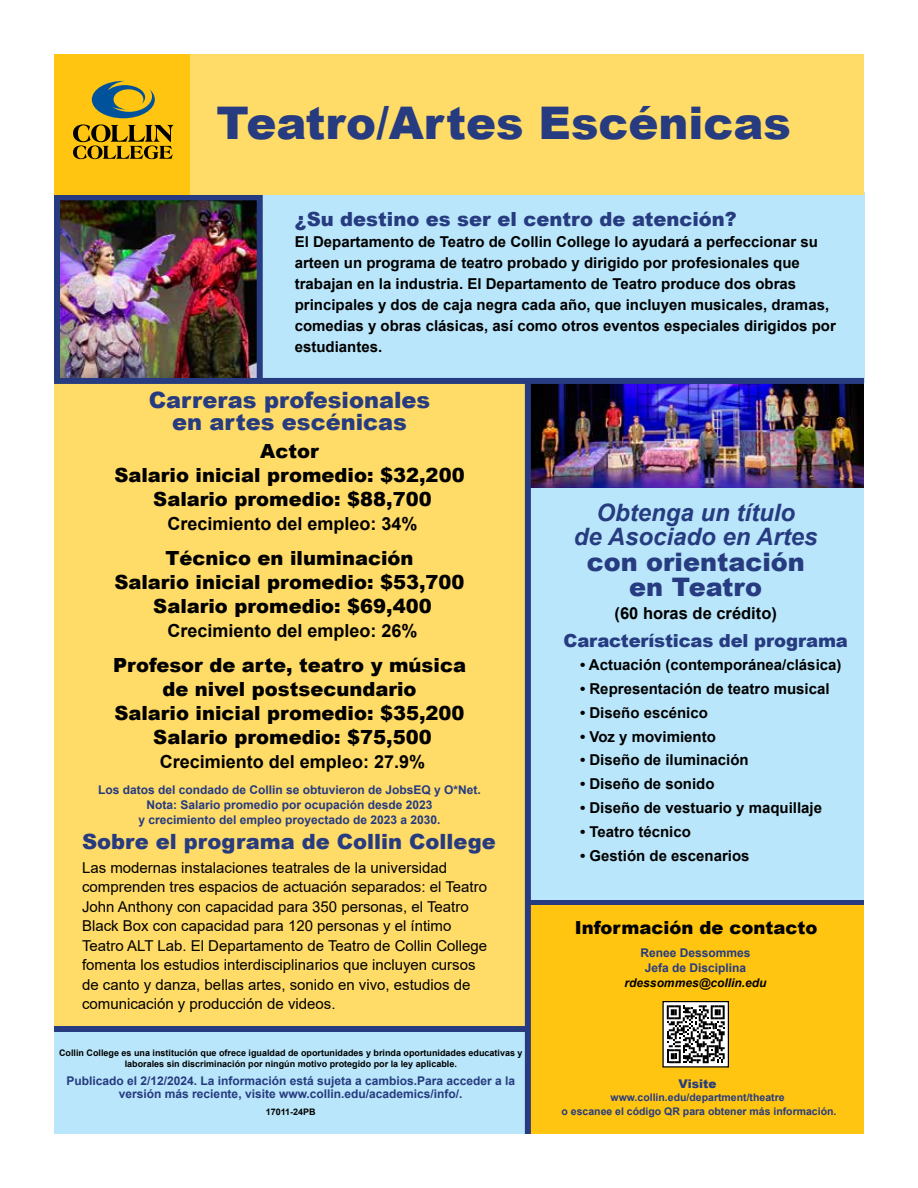
<style>
.page{position:relative;width:918px;height:1188px;background:#fff}
.page>*{position:absolute;margin:0;border:0;box-sizing:border-box;transform-origin:0 0}
.t1{font:900 45px "Arial";color:#263b80}
.t2{font:900 25.5px/25.5px "Arial";color:#263b80;text-align:center}
.t3{font:italic 700 24px/24px "Arial";color:#263b80;text-align:center}
.t4{font:900 22.5px/22.5px "Arial";color:#263b80;text-align:center}
.t5{font:900 21px "Arial";color:#263b80}
.t6{font:900 19.5px/24px "Arial";color:#000;text-align:center}
.t7{font:900 19.5px "Arial";color:#263b80}
.t8{font:700 18px "Arial";color:#000}
.t9{font:900 18px "Arial";letter-spacing:-.01em;color:#263b80}
.t10{font:900 18px "Arial";color:#000}
.t11{font:700 16.5px "Arial";color:#000}
.t12{font:700 15px/21px "Arial";color:#000}
.t13{font:15px/19.5px "Arial";color:#000}
.t14{font:700 12px/15px "Arial";color:#263b80;text-align:center}
.t15{font:italic 700 12px "Arial";color:#000}
.t16{font:900 12px "Arial";color:#263b80}
.t17{font:700 10.5px/13.5px "Arial";color:#263b80;text-align:center}
.t18{font:700 9px/11.2px "Arial";color:#000;text-align:center}
</style>
<div class="page">
<div style="left:55px;top:192px;width:810px;height:190px;background:#b9e6fa"></div>
<div style="left:54px;top:380px;width:474px;height:649px;background:#ffdb67"></div>
<div style="left:528px;top:381px;width:336px;height:537px;background:#b9e6fa"></div>
<div style="left:528px;top:902px;width:336px;height:232px;background:#ffc511"></div>
<div style="left:663px;top:1002px;width:65px;height:65px;background:#fff"></div>
<svg style="left:667px;top:1005px;width:58px;height:58px"></svg>
<div style="left:662px;top:1001px;width:67px;height:67px;border:1px solid #000"></div>
<img style="left:531px;top:384px;width:333px;height:104px">
<div style="left:260px;top:378px;width:604px;height:6px;background:#263b80"></div>
<img style="left:61px;top:201px;width:195px;height:176px">
<div style="left:54px;top:194px;width:209px;height:190px;border:6px solid #263b80"></div>
<div style="left:54px;top:1028px;width:474px;height:106px;background:#b9e6fa"></div>
<div style="left:54px;top:1026px;width:474px;height:6px;background:#263b80"></div>
<div style="left:525px;top:381px;width:6px;height:753px;background:#263b80"></div>
<hr style="left:528px;top:900px;width:336px;height:4px;background:#263b80">
<div style="left:54px;top:54px;width:140px;height:140px;background:#ffc511"></div>
<div style="left:190px;top:54px;width:674px;height:140px;background:#ffdb67"></div>
<svg style="left:92px;top:81px;width:63px;height:37px"></svg>
<svg style="left:73px;top:124px;width:101px;height:35px"></svg>
<h1 class="t1" style="left:217px;top:90px;width:576px">Teatro/Artes Escénicas</h1>
<h3 class="t7" style="left:295px;top:205px;width:444px">¿Su destino es ser el centro de atención?</h3>
<p class="t12" style="left:295px;top:232px;width:543px">El Departamento de Teatro de Collin College lo ayudará a perfeccionar su arteen un programa de teatro probado y dirigido por profesionales que trabajan en la industria. El Departamento de Teatro produce dos obras principales y dos de caja negra cada año, que incluyen musicales, dramas, comedias y obras clásicas, así como otros eventos especiales dirigidos por estudiantes.</p>
<h3 class="t4" style="left:149px;top:388px;width:283px">Carreras profesionales en artes escénicas</h3>
<h3 class="t6" style="left:114px;top:439px;width:352px">Actor<br>Salario inicial promedio: $32,200<br>Salario promedio: $88,700</h3>
<p class="t8" style="left:167px;top:511px;width:252px">Crecimiento del empleo: 34%</p>
<h3 class="t6" style="left:114px;top:546px;width:352px">Técnico en iluminación<br>Salario inicial promedio: $53,700<br>Salario promedio: $69,400</h3>
<p class="t8" style="left:167px;top:618px;width:252px">Crecimiento del empleo: 26%</p>
<h3 class="t6" style="left:113px;top:652px;width:355px">Profesor de arte, teatro y música de nivel postsecundario<br>Salario inicial promedio: $35,200<br>Salario promedio: $75,500</h3>
<p class="t8" style="left:160px;top:749px;width:267px">Crecimiento del empleo: 27.9%</p>
<p class="t14" style="left:98px;top:782px;width:384px">Los datos del condado de Collin se obtuvieron de JobsEQ y O*Net.<br>Nota: Salario promedio por ocupación desde 2023<br>y crecimiento del empleo proyectado de 2023 a 2030.</p>
<h3 class="t5" style="left:82px;top:826px;width:415px">Sobre el programa de Collin College</h3>
<p class="t13" style="left:82px;top:858px;width:407px">Las modernas instalaciones teatrales de la universidad comprenden tres espacios de actuación separados: el Teatro John Anthony con capacidad para 350 personas, el Teatro Black Box con capacidad para 120 personas y el íntimo Teatro ALT Lab. El Departamento de Teatro de Collin College fomenta los estudios interdisciplinarios que incluyen cursos de canto y danza, bellas artes, sonido en vivo, estudios de comunicación y producción de videos.</p>
<p class="t18" style="left:59px;top:1047px;width:465px">Collin College es una institución que ofrece igualdad de oportunidades y brinda oportunidades educativas y laborales sin discriminación por ningún motivo protegido por la ley aplicable.</p>
<p class="t14" style="left:66px;top:1074px;width:450px;line-height:13.5px">Publicado el 2/12/2024. La información está sujeta a cambios.Para acceder a la versión más reciente, visite www.collin.edu/academics/info/.</p>
<p class="t18" style="left:266px;top:1106px;width:52px">17011-24PB</p>
<h3 class="t3" style="left:574px;top:501px;width:245px">Obtenga un título<br>de Asociado en Artes</h3>
<h2 class="t2" style="left:587px;top:548px;width:220px">con orientación en Teatro</h2>
<p class="t11" style="left:615px;top:601px;width:164px">(60 horas de crédito)</p>
<p class="t9" style="left:564px;top:628px;width:286px">Características del programa</p>
<p class="t12" style="left:580px;top:655px;width:263px">• Actuación (contemporánea/clásica)</p>
<p class="t12" style="left:580px;top:678px;width:251px">• Representación de teatro musical</p>
<p class="t12" style="left:580px;top:702px;width:129px">• Diseño escénico</p>
<p class="t12" style="left:580px;top:726px;width:137px">• Voz y movimiento</p>
<p class="t12" style="left:580px;top:750px;width:170px">• Diseño de iluminación</p>
<p class="t12" style="left:580px;top:774px;width:136px">• Diseño de sonido</p>
<p class="t12" style="left:580px;top:797px;width:244px">• Diseño de vestuario y maquillaje</p>
<p class="t12" style="left:580px;top:821px;width:112px">• Teatro técnico</p>
<p class="t12" style="left:580px;top:845px;width:171px">• Gestión de escenarios</p>
<p class="t10" style="left:575px;top:914px;width:244px">Información de contacto</p>
<p class="t14" style="left:640px;top:946px;width:112px">Renee Dessommes<br>Jefa de Disciplina</p>
<p class="t15" style="left:625px;top:975px;width:143px">rdessommes@collin.edu</p>
<p class="t16" style="left:678px;top:1075px;width:40px">Visite</p>
<p class="t17" style="left:562px;top:1091px;width:276px">www.collin.edu/department/theatre<br>o escanee el código QR para obtener más información.</p>
</div>
